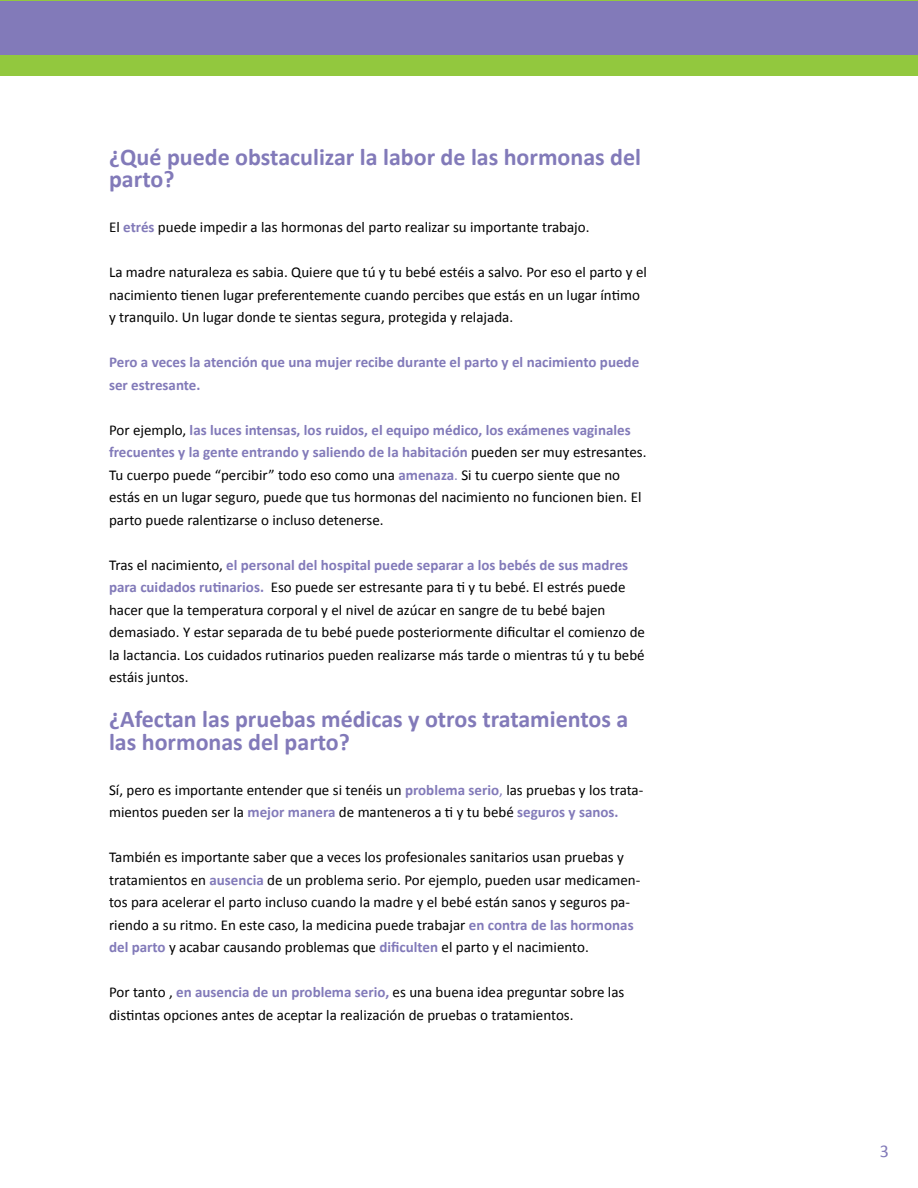
<style>
.page{position:relative;width:918px;height:1188px;background:#fff}
.page>*{position:absolute;margin:0;border:0;box-sizing:border-box;transform-origin:0 0}
.t1{font:700 24px/22.5px "Calibri";color:#827ab9}
.t2{font:18px "Calibri";color:#827ab9}
.t3{font:15px/22.5px "Calibri";color:#000}
.t4{font:700 15px/22.5px "Calibri";color:#827ab9}
.s1{font-weight:700;color:#827ab9}
.s2{color:#827ab9}
</style>
<div class="page">
<div style="left:1px;top:0;width:917px;height:76px;background:#92c83e"></div>
<div style="left:1px;top:1px;width:917px;height:54px;background:#827ab9"></div>
<h1 class="t1" style="left:109px;top:145px;width:534px">¿Qué puede obstaculizar la labor de las hormonas del parto?</h1>
<p class="t3" style="left:109px;top:215px;width:482px">El <span class="s1">etrés</span> puede impedir a las hormonas del parto realizar su importante trabajo.</p>
<p class="t3" style="left:109px;top:260px;width:539px">La madre naturaleza es sabia. Quiere que tú y tu bebé estéis a salvo. Por eso el parto y el nacimiento tienen lugar preferentemente cuando percibes que estás en un lugar íntimo y tranquilo. Un lugar donde te sientas segura, protegida y relajada.</p>
<p class="t4" style="left:109px;top:350px;width:532px">Pero a veces la atención que una mujer recibe durante el parto y el nacimiento puede ser estresante.</p>
<p class="t3" style="left:109px;top:418px;width:539px">Por ejemplo, <span class="s1">las luces intensas, los ruidos, el equipo médico, los exámenes vaginales frecuentes y la gente entrando y saliendo de la habitación</span> pueden ser muy estresantes.<br>Tu cuerpo puede “percibir” todo eso como una <span class="s1">amenaza</span><span class="s2">.</span> Si tu cuerpo siente que no estás en un lugar seguro, puede que tus hormonas del nacimiento no funcionen bien. El parto puede ralentizarse o incluso detenerse.</p>
<p class="t3" style="left:109px;top:553px;width:538px">Tras el nacimiento, <span class="s1">el personal del hospital puede separar a los bebés de sus madres para cuidados rutinarios.</span> Eso puede ser estresante para ti y tu bebé. El estrés puede hacer que la temperatura corporal y el nivel de azúcar en sangre de tu bebé bajen demasiado. Y estar separada de tu bebé puede posteriormente dificultar el comienzo de la lactancia. Los cuidados rutinarios pueden realizarse más tarde o mientras tú y tu bebé estáis juntos.</p>
<h1 class="t1" style="left:109px;top:707px;width:521px">¿Afectan las pruebas médicas y otros tratamientos a las hormonas del parto?</h1>
<p class="t3" style="left:109px;top:778px;width:536px">Sí, pero es importante entender que si tenéis un <span class="s1">problema serio</span><span class="s2">,</span> las pruebas y los trata&shy;mientos pueden ser la <span class="s1">mejor manera</span> de manteneros a ti y tu bebé <span class="s1">seguros y sanos.</span></p>
<p class="t3" style="left:109px;top:845px;width:533px">También es importante saber que a veces los profesionales sanitarios usan pruebas y tratamientos en <span class="s1">ausencia</span> de un problema serio. Por ejemplo, pueden usar medicamen&shy;tos para acelerar el parto incluso cuando la madre y el bebé están sanos y seguros pa&shy;riendo a su ritmo. En este caso, la medicina puede trabajar <span class="s1">en contra de las hormonas del parto</span> y acabar causando problemas que <span class="s1">dificulten</span> el parto y el nacimiento.</p>
<p class="t3" style="left:109px;top:980px;width:517px">Por tanto , <span class="s1">en ausencia de un problema serio,</span> es una buena idea preguntar sobre las distintas opciones antes de aceptar la realización de pruebas o tratamientos.</p>
<p class="t2" style="left:880px;top:1139px;width:11px">3</p>
</div>
